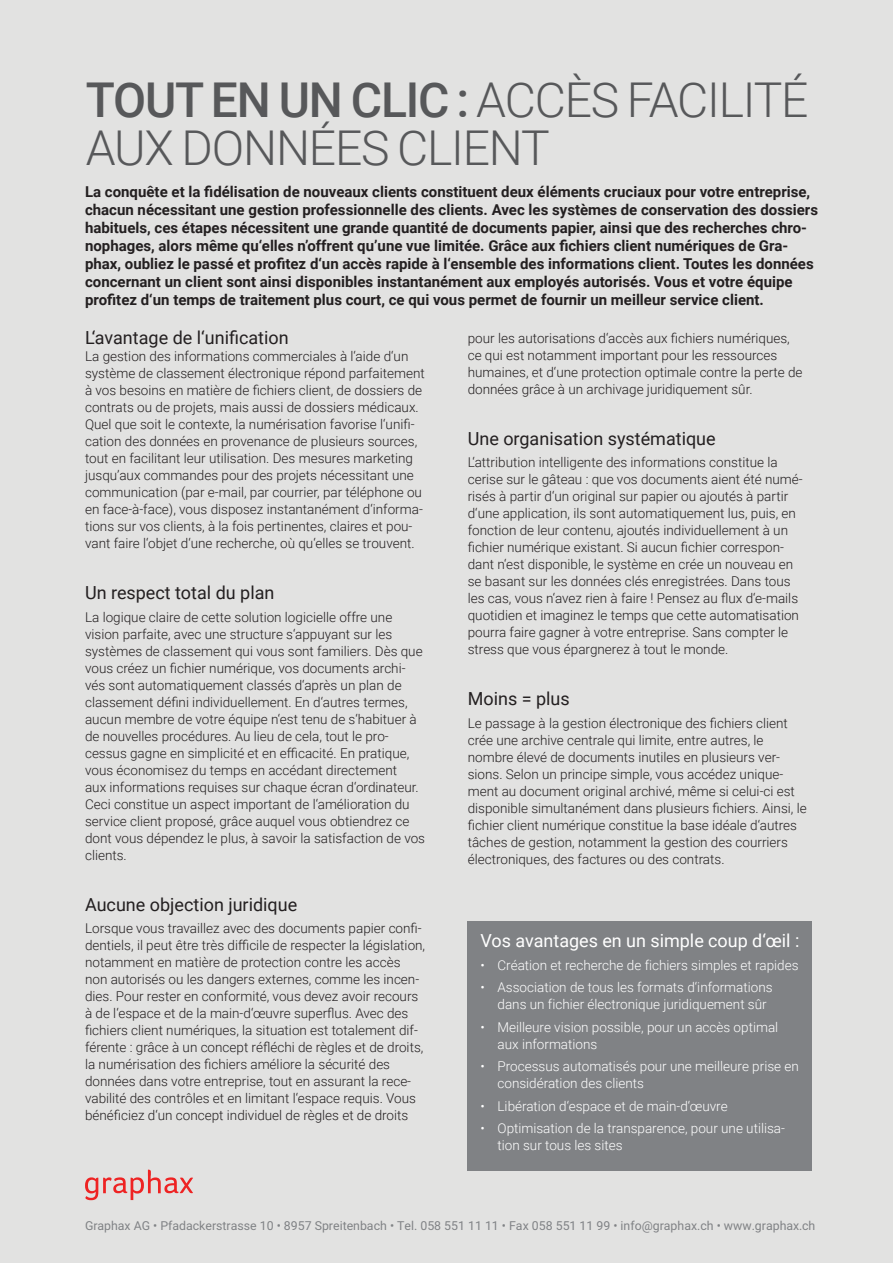
<style>
.page{position:relative;width:893px;height:1263px;background:#e2e2e1}
.page>*{position:absolute;margin:0;border:0;box-sizing:border-box;transform-origin:0 0}
.t1{font:300 48px/48px "Roboto";letter-spacing:-.025em;color:#57585a}
.t2{font:18px "Roboto";color:#231f20}
.t3{font:18px "Roboto";color:#fff}
.t4{font:700 15px/18px "Roboto";color:#231f20}
.t5{font:300 13.5px/17px "Roboto";color:#231f20}
.t6{font:300 13.5px/17px "Roboto";color:#fff}
.t7{font:12.3px "Roboto";color:#808285}
.s1{font-weight:500}
</style>
<div class="page">
<div style="left:468px;top:921px;width:344px;height:250px;background:#808285"></div>
<svg style="left:85px;top:1169px;width:108px;height:31px"></svg>
<h1 class="t1" style="left:86px;top:74px;width:724px"><span class="s1">TOUT EN UN CLIC :</span> ACCÈS FACILITÉ<br>AUX DONNÉES CLIENT</h1>
<p class="t4" style="left:85px;top:182px;width:734px">La conquête et la fidélisation de nouveaux clients constituent deux éléments cruciaux pour votre entreprise, chacun nécessitant une gestion professionnelle des clients. Avec les systèmes de conservation des dossiers habituels, ces étapes nécessitent une grande quantité de documents papier, ainsi que des recherches chro&shy;nophages, alors même qu‘elles n’offrent qu’une vue limitée. Grâce aux fichiers client numériques de Gra&shy;phax, oubliez le passé et profitez d‘un accès rapide à l‘ensemble des informations client. Toutes les données concernant un client sont ainsi disponibles instantanément aux employés autorisés. Vous et votre équipe profitez d‘un temps de traitement plus court, ce qui vous permet de fournir un meilleur service client.</p>
<h2 class="t2" style="left:85px;top:325px;width:205px">L‘avantage de l‘unification</h2>
<p class="t5" style="left:85px;top:347px;width:341px">La gestion des informations commerciales à l‘aide d‘un système de classement électronique répond parfaitement à vos besoins en matière de fichiers client, de dossiers de contrats ou de projets, mais aussi de dossiers médicaux.<br>Quel que soit le contexte, la numérisation favorise l‘unifi&shy;cation des données en provenance de plusieurs sources, tout en facilitant leur utilisation. Des mesures marketing jusqu’aux commandes pour des projets nécessitant une communication (par e-mail, par courrier, par téléphone ou en face-à-face), vous disposez instantanément d‘informa&shy;tions sur vos clients, à la fois pertinentes, claires et pou&shy;vant faire l‘objet d‘une recherche, où qu‘elles se trouvent.</p>
<h2 class="t2" style="left:85px;top:580px;width:191px">Un respect total du plan</h2>
<p class="t5" style="left:85px;top:608px;width:342px">La logique claire de cette solution logicielle offre une vision parfaite, avec une structure s‘appuyant sur les systèmes de classement qui vous sont familiers. Dès que vous créez un fichier numérique, vos documents archi&shy;vés sont automatiquement classés d‘après un plan de classement défini individuellement. En d‘autres termes, aucun membre de votre équipe n‘est tenu de s‘habituer à de nouvelles procédures. Au lieu de cela, tout le pro&shy;cessus gagne en simplicité et en efficacité. En pratique, vous économisez du temps en accédant directement<br>aux informations requises sur chaque écran d‘ordinateur.<br>Ceci constitue un aspect important de l‘amélioration du service client proposé, grâce auquel vous obtiendrez ce dont vous dépendez le plus, à savoir la satisfaction de vos clients.</p>
<h2 class="t2" style="left:85px;top:892px;width:214px">Aucune objection juridique</h2>
<p class="t5" style="left:85px;top:919px;width:342px">Lorsque vous travaillez avec des documents papier confi&shy;dentiels, il peut être très difficile de respecter la législation, notamment en matière de protection contre les accès non autorisés ou les dangers externes, comme les incen&shy;dies. Pour rester en conformité, vous devez avoir recours à de l‘espace et de la main-d‘œuvre superflus. Avec des fichiers client numériques, la situation est totalement dif&shy;férente : grâce à un concept réfléchi de règles et de droits, la numérisation des fichiers améliore la sécurité des données dans votre entreprise, tout en assurant la rece&shy;vabilité des contrôles et en limitant l‘espace requis. Vous bénéficiez d‘un concept individuel de règles et de droits</p>
<p class="t5" style="left:468px;top:329px;width:336px">pour les autorisations d‘accès aux fichiers numériques, ce qui est notamment important pour les ressources humaines, et d‘une protection optimale contre la perte de données grâce à un archivage juridiquement sûr.</p>
<h2 class="t2" style="left:468px;top:426px;width:250px">Une organisation systématique</h2>
<p class="t5" style="left:468px;top:454px;width:337px">L‘attribution intelligente des informations constitue la cerise sur le gâteau : que vos documents aient été numé&shy;risés à partir d‘un original sur papier ou ajoutés à partir d‘une application, ils sont automatiquement lus, puis, en fonction de leur contenu, ajoutés individuellement à un fichier numérique existant. Si aucun fichier correspon&shy;dant n‘est disponible, le système en crée un nouveau en se basant sur les données clés enregistrées. Dans tous les cas, vous n‘avez rien à faire ! Pensez au flux d‘e-mails quotidien et imaginez le temps que cette automatisation pourra faire gagner à votre entreprise. Sans compter le stress que vous épargnerez à tout le monde.</p>
<h2 class="t2" style="left:468px;top:686px;width:104px">Moins = plus</h2>
<p class="t5" style="left:468px;top:714px;width:340px">Le passage à la gestion électronique des fichiers client crée une archive centrale qui limite, entre autres, le nombre élevé de documents inutiles en plusieurs ver&shy;sions. Selon un principe simple, vous accédez unique&shy;ment au document original archivé, même si celui-ci est disponible simultanément dans plusieurs fichiers. Ainsi, le fichier client numérique constitue la base idéale d‘autres tâches de gestion, notamment la gestion des courriers électroniques, des factures ou des contrats.</p>
<h2 class="t3" style="left:480px;top:928px;width:320px">Vos avantages en un simple coup d‘œil :</h2>
<p class="t6" style="left:480px;top:956px;width:320px">• Création et recherche de fichiers simples et rapides</p>
<p class="t6" style="left:497px;top:979px;width:277px;text-indent:-17px">• Association de tous les formats d‘informations dans un fichier électronique juridiquement sûr</p>
<p class="t6" style="left:497px;top:1018px;width:282px;text-indent:-17px">• Meilleure vision possible, pour un accès optimal aux informations</p>
<p class="t6" style="left:497px;top:1058px;width:303px;text-indent:-17px">• Processus automatisés pour une meilleure prise en considération des clients</p>
<p class="t6" style="left:480px;top:1097px;width:249px">• Libération d‘espace et de main-d‘œuvre</p>
<p class="t6" style="left:497px;top:1120px;width:289px;text-indent:-17px">• Optimisation de la transparence, pour une utilisa&shy;tion sur tous les sites</p>
<p class="t7" style="left:85px;top:1217px;width:732px">Graphax AG • Pfadackerstrasse 10 • 8957 Spreitenbach • Tel. 058 551 11 11 • Fax 058 551 11 99 • info@graphax.ch • www.graphax.ch</p>
</div>
